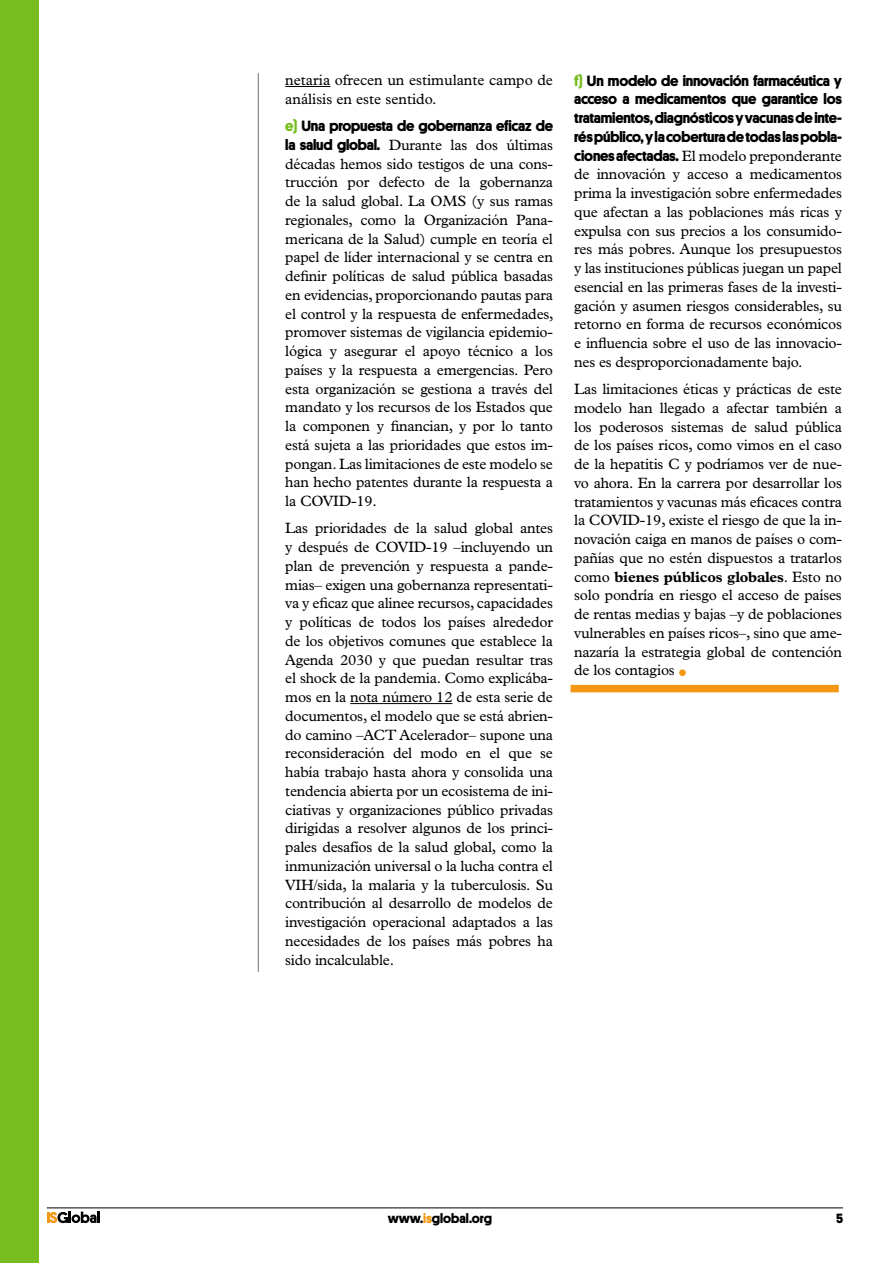
<style>
.page{position:relative;width:893px;height:1263px;background:#fff}
.page>*{position:absolute;margin:0;border:0;box-sizing:border-box;transform-origin:0 0}
.t1{font:54px "Plantin";color:#f49712}
.t2{font:15px/18.8px "Plantin";letter-spacing:-.015em;color:#000;text-align:justify}
.t3{font:700 15px/18.8px "Platform";letter-spacing:-.015em;color:#000;text-align:justify}
.t4{font:700 13.5px "Platform";color:#000}
.s1{color:#77bd20}
.s2{font-family:"Platform";font-weight:700}
.s3{font-weight:700}
.s4{color:#f49712}
</style>
<div class="page">
<svg style="left:47px;top:1211px;width:53px;height:12px"></svg>
<hr style="left:47px;top:1207px;width:796px;height:1px;background:#000">
<div style="left:0;top:0;width:38px;height:1262px;background:#77bd20"></div>
<hr style="left:285px;top:86px;width:45px;height:1px;background:#000">
<hr style="left:350px;top:703px;width:102px;height:1px;background:#000">
<hr style="left:258px;top:73px;width:1px;height:899px;background:#867b77">
<div style="left:570px;top:685px;width:269px;height:7px;background:#f49712"></div>
<p class="t2" style="left:285px;top:70px;width:269px">netaria ofrecen un estimulante campo de análisis en este sentido.</p>
<p class="t3" style="left:285px;top:116px;width:269px"><span class="s1">e)</span> Una propuesta de gobernanza eficaz de</p>
<p class="t2" style="left:285px;top:135px;width:270px"><span class="s2">la salud global.</span> Durante las dos últimas décadas hemos sido testigos de una cons&shy;trucción por defecto de la gobernanza de la salud global. La OMS (y sus ramas regionales, como la Organización Pana&shy;mericana de la Salud) cumple en teoría el papel de líder internacional y se centra en definir políticas de salud pública basadas en evidencias, proporcionando pautas para el control y la respuesta de enfermedades, promover sistemas de vigilancia epidemio&shy;lógica y asegurar el apoyo técnico a los países y la respuesta a emergencias. Pero esta organización se gestiona a través del mandato y los recursos de los Estados que la componen y financian, y por lo tanto está sujeta a las prioridades que estos im&shy;pongan. Las limitaciones de este modelo se han hecho patentes durante la respuesta a la COVID-19.</p>
<p class="t2" style="left:285px;top:519px;width:269px">Las prioridades de la salud global antes y después de COVID-19 –incluyendo un plan de prevención y respuesta a pande&shy;mias– exigen una gobernanza representati&shy;va y eficaz que alinee recursos, capacidades y políticas de todos los países alrededor de los objetivos comunes que establece la Agenda 2030 y que puedan resultar tras el shock de la pandemia. Como explicába&shy;mos en la nota número 12 de esta serie de documentos, el modelo que se está abrien&shy;do camino –ACT Acelerador– supone una reconsideración del modo en el que se había trabajo hasta ahora y consolida una tendencia abierta por un ecosistema de ini&shy;ciativas y organizaciones público privadas dirigidas a resolver algunos de los princi&shy;pales desafíos de la salud global, como la inmunización universal o la lucha contra el VIH/sida, la malaria y la tuberculosis. Su contribución al desarrollo de modelos de investigación operacional adaptados a las necesidades de los países más pobres ha sido incalculable.</p>
<p class="t3" style="left:574px;top:70px;width:269px"><span class="s1">f)</span> Un modelo de innovación farmacéutica y acceso a medicamentos que garantice los tratamientos, diagnósticos y vacunas de inte&shy;rés público, y la cobertura de todas las pobla-</p>
<p class="t2" style="left:574px;top:146px;width:269px"><span class="s2">ciones afectadas.</span> El modelo preponderante de innovación y acceso a medicamentos prima la investigación sobre enfermedades que afectan a las poblaciones más ricas y expulsa con sus precios a los consumido&shy;res más pobres. Aunque los presupuestos y las instituciones públicas juegan un papel esencial en las primeras fases de la investi&shy;gación y asumen riesgos considerables, su retorno en forma de recursos económicos e influencia sobre el uso de las innovacio&shy;nes es desproporcionadamente bajo.</p>
<p class="t2" style="left:574px;top:380px;width:269px">Las limitaciones éticas y prácticas de este modelo han llegado a afectar también a los poderosos sistemas de salud pública de los países ricos, como vimos en el caso de la hepatitis C y podríamos ver de nue&shy;vo ahora. En la carrera por desarrollar los tratamientos y vacunas más eficaces contra la COVID-19, existe el riesgo de que la in&shy;novación caiga en manos de países o com&shy;pañías que no estén dispuestos a tratarlos como <span class="s3">bienes públicos globales</span>. Esto no solo pondría en riesgo el acceso de países de rentas medias y bajas –y de poblaciones vulnerables en países ricos–, sino que ame&shy;nazaría la estrategia global de contención de los contagios</p>
<h1 class="t1" style="left:675px;top:626px;width:17px">.</h1>
<p class="t4" style="left:388px;top:1208px;width:106px">www.<span class="s4">is</span>global.org</p>
<p class="t4" style="left:836px;top:1208px;width:9px">5</p>
</div>
